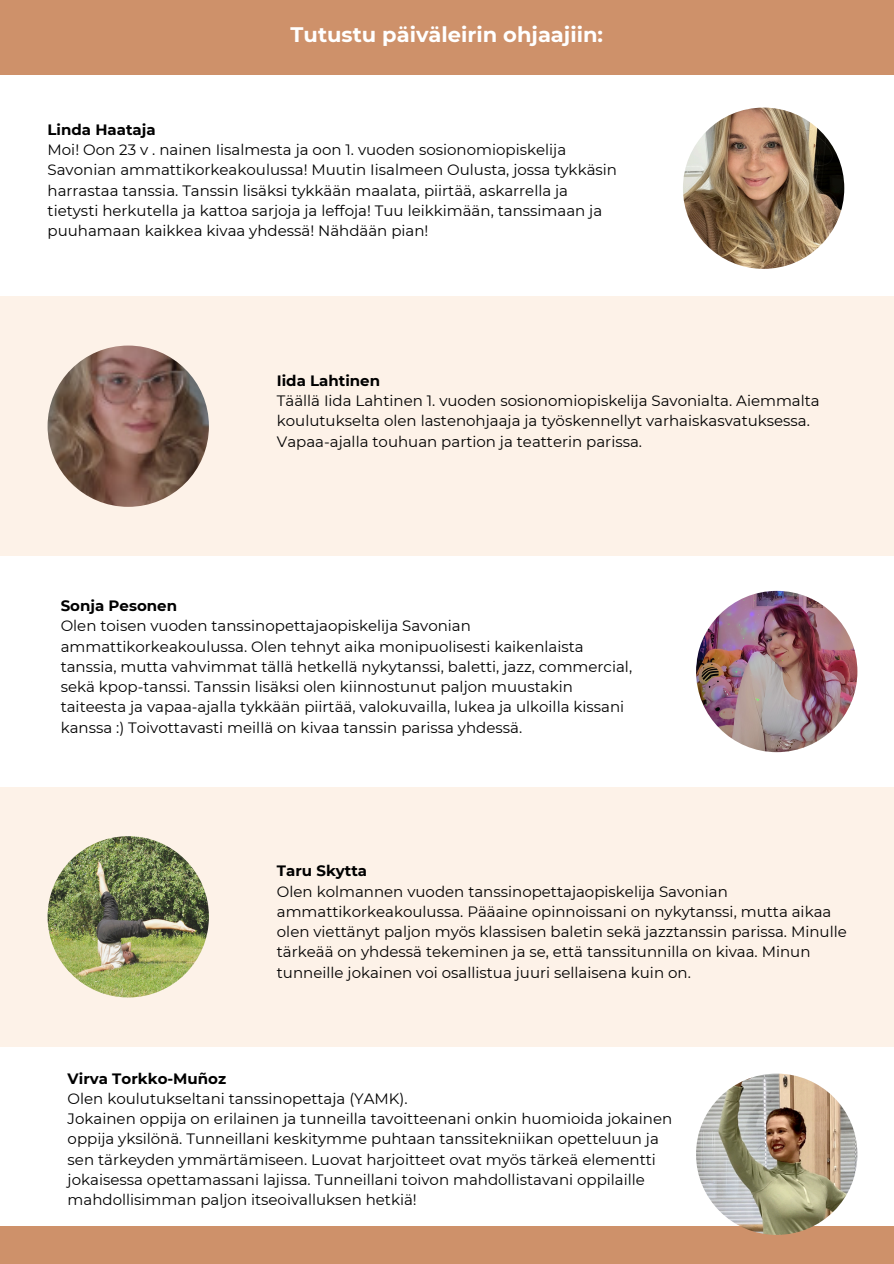
<style>
.page{position:relative;width:894px;height:1264px;background:#fff}
.page>*{position:absolute;margin:0;border:0;box-sizing:border-box;transform-origin:0 0}
.t1{font:700 21px "Montserrat";color:#fff}
.t2{font:15px/20.2px "Montserrat";color:#000}
.t3{font:700 15px "Montserrat";color:#000}
</style>
<div class="page">
<div style="left:0;top:296px;width:893px;height:260px;background:#fdf2e8"></div>
<div style="left:0;top:787px;width:893px;height:259px;background:#fdf2e8"></div>
<img style="left:48px;top:345px;width:161px;height:162px;border-radius:50%">
<img style="left:48px;top:836px;width:161px;height:161px;border-radius:50%">
<img style="left:682px;top:108px;width:162px;height:161px;border-radius:50%">
<div style="left:0;top:0;width:893px;height:74px;background:#ce916a"></div>
<img style="left:695px;top:591px;width:162px;height:161px;border-radius:50%">
<div style="left:0;top:1226px;width:893px;height:37px;background:#ce916a"></div>
<img style="left:695px;top:1073px;width:162px;height:161px;border-radius:50%">
<p class="t1" style="left:290px;top:22px;width:314px">Tutustu päiväleirin ohjaajiin:</p>
<p class="t3" style="left:48px;top:120px;width:110px">Linda Haataja</p>
<p class="t2" style="left:48px;top:139px;width:571px">Moi! Oon 23 v . nainen Iisalmesta ja oon 1. vuoden sosionomiopiskelija Savonian ammattikorkeakoulussa! Muutin Iisalmeen Oulusta, jossa tykkäsin harrastaa tanssia. Tanssin lisäksi tykkään maalata, piirtää, askarrella ja tietysti herkutella ja kattoa sarjoja ja leffoja! Tuu leikkimään, tanssimaan ja puuhamaan kaikkea kivaa yhdessä! Nähdään pian!</p>
<p class="t3" style="left:277px;top:371px;width:105px">Iida Lahtinen</p>
<p class="t2" style="left:277px;top:390px;width:544px">Täällä Iida Lahtinen 1. vuoden sosionomiopiskelija Savonialta. Aiemmalta koulutukselta olen lastenohjaaja ja työskennellyt varhaiskasvatuksessa.<br>Vapaa-ajalla touhuan partion ja teatterin parissa.</p>
<p class="t3" style="left:61px;top:596px;width:118px">Sonja Pesonen</p>
<p class="t2" style="left:61px;top:615px;width:573px">Olen toisen vuoden tanssinopettajaopiskelija Savonian ammattikorkeakoulussa. Olen tehnyt aika monipuolisesti kaikenlaista tanssia, mutta vahvimmat tällä hetkellä nykytanssi, baletti, jazz, commercial, sekä kpop-tanssi. Tanssin lisäksi olen kiinnostunut paljon muustakin taiteesta ja vapaa-ajalla tykkään piirtää, valokuvailla, lukea ja ulkoilla kissani kanssa :) Toivottavasti meillä on kivaa tanssin parissa yhdessä.</p>
<p class="t3" style="left:277px;top:861px;width:92px">Taru Skytta</p>
<p class="t2" style="left:277px;top:881px;width:571px">Olen kolmannen vuoden tanssinopettajaopiskelija Savonian ammattikorkeakoulussa. Pääaine opinnoissani on nykytanssi, mutta aikaa olen viettänyt paljon myös klassisen baletin sekä jazztanssin parissa. Minulle tärkeää on yhdessä tekeminen ja se, että tanssitunnilla on kivaa. Minun tunneille jokainen voi osallistua juuri sellaisena kuin on.</p>
<p class="t3" style="left:68px;top:1069px;width:160px">Virva Torkko-Muñoz</p>
<p class="t2" style="left:68px;top:1088px;width:606px">Olen koulutukseltani tanssinopettaja (YAMK).<br>Jokainen oppija on erilainen ja tunneilla tavoitteenani onkin huomioida jokainen oppija yksilönä. Tunneillani keskitymme puhtaan tanssitekniikan opetteluun ja sen tärkeyden ymmärtämiseen. Luovat harjoitteet ovat myös tärkeä elementti jokaisessa opettamassani lajissa. Tunneillani toivon mahdollistavani oppilaille mahdollisimman paljon itseoivalluksen hetkiä!</p>
</div>
